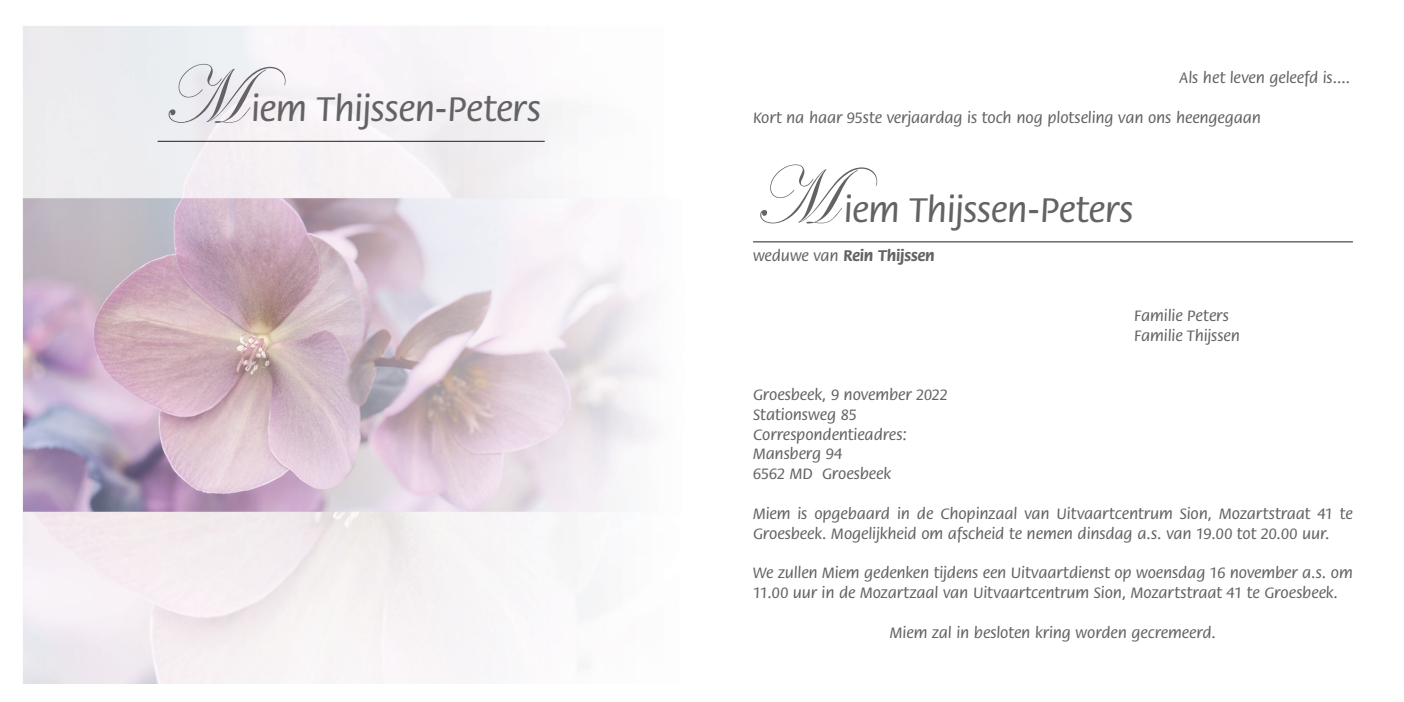
<style>
.page{position:relative;width:1404px;height:702px;background:#fff}
.page>*{position:absolute;margin:0;border:0;box-sizing:border-box;transform-origin:0 0}
._1e_letter_overleden{font:500 37.5px "Flora Std";letter-spacing:-.01em;color:#636366}
.t1{font:500 16.5px/19.8px "Flora Std";letter-spacing:-.005em;color:#636366}
.t2{font:700 16.5px "Flora Std";letter-spacing:-.005em;color:#636366}
.s1{font-family:"Edwardian Script ITC";font-weight:400;font-size:82.5px}
.s2{font-weight:500}
</style>
<div class="page">
<hr style="left:753px;top:241px;width:599px;height:1px;background:#231f20">
<img style="left:22px;top:26px;width:634px;height:657px">
<hr style="left:157px;top:141px;width:387px;height:1px;background:#231f20">
<p class="_1e_letter_overleden" style="left:161px;top:89px;width:381px"><span class="s1">M</span>iem Thijssen-Peters</p>
<p class="t1" style="left:1179px;top:68px;width:172px">Als het leven geleefd is....</p>
<p class="t1" style="left:753px;top:108px;width:509px">Kort na haar 95ste verjaardag is toch nog plotseling van ons heengegaan</p>
<p class="_1e_letter_overleden" style="left:753px;top:190px;width:382px"><span class="s1">M</span>iem Thijssen-Peters</p>
<p class="t2" style="left:753px;top:247px;width:183px"><span class="s2">weduwe van</span> Rein Thijssen</p>
<p class="t1" style="left:1134px;top:306px;width:96px">Familie Peters</p>
<p class="t1" style="left:1134px;top:326px;width:107px">Familie Thijssen</p>
<p class="t1" style="left:753px;top:385px;width:196px">Groesbeek, 9 november 2022</p>
<p class="t1" style="left:753px;top:405px;width:105px">Stationsweg 85</p>
<p class="t1" style="left:753px;top:425px;width:155px">Correspondentieadres:</p>
<p class="t1" style="left:753px;top:444px;width:91px">Mansberg 94</p>
<p class="t1" style="left:753px;top:464px;width:139px">6562 MD Groesbeek</p>
<p class="t1" style="left:753px;top:504px;width:601px">Miem is opgebaard in de Chopinzaal van Uitvaartcentrum Sion, Mozartstraat 41 te<br>Groesbeek. Mogelijkheid om afscheid te nemen dinsdag a.s. van 19.00 tot 20.00 uur.</p>
<p class="t1" style="left:753px;top:563px;width:601px">We zullen Miem gedenken tijdens een Uitvaartdienst op woensdag 16 november a.s. om<br>11.00 uur in de Mozartzaal van Uitvaartcentrum Sion, Mozartstraat 41 te Groesbeek.</p>
<p class="t1" style="left:889px;top:623px;width:327px">Miem zal in besloten kring worden gecremeerd.</p>
</div>
